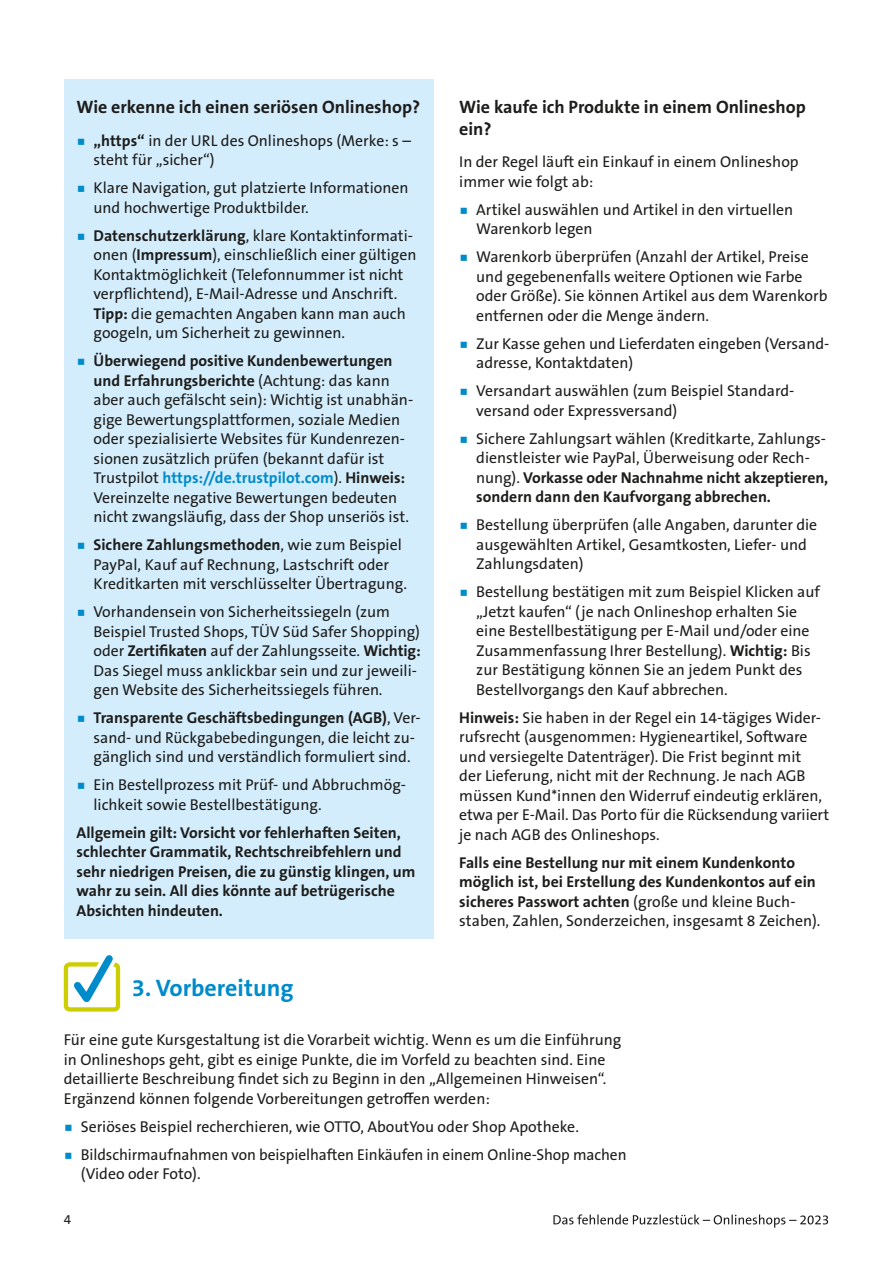
<style>
.page{position:relative;width:893px;height:1263px;background:#fff}
.page>*{position:absolute;margin:0;border:0;box-sizing:border-box;transform-origin:0 0}
.H2_Punkt_1-6{font:700 24px "The Sans B W7";color:#008bcb}
.t1{font:700 18px/22.2px "The Sans B W7";color:#1d1d1b}
.li{font:15.75px/19.5px "The Sans B W5 Plain";color:#1d1d1b}
.t2{font:700 15.75px/19.5px "The Sans B W7";color:#1d1d1b}
.t3{font:13.5px "The Sans B W5 Plain";color:#1d1d1b}
.s1{font-family:"Montserrat";font-weight:600;color:#008bcb}
.s2{font-family:"The Sans B W7";font-weight:700}
.s3{font-family:"The Sans B W7";font-weight:700;color:#008bcb}
.s4{font-family:"The Sans B W5 Plain";font-weight:400}
</style>
<div class="page">
<svg style="left:553px;top:1214px;width:275px;height:14px"></svg>
<svg style="left:63px;top:955px;width:58px;height:57px"></svg>
<div style="left:64px;top:79px;width:370px;height:859px;background:#d4edfc"></div>
<h3 class="t1" style="left:77px;top:96px;width:345px">Wie erkenne ich einen seriösen Onlineshop?</h3>
<p class="li" style="left:94px;top:131px;width:319px;text-indent:-17px"><span class="s1">■</span> <span class="s2">„https“</span> in der URL des Onlineshops (Merke: s – steht für „sicher“)</p>
<p class="li" style="left:94px;top:178px;width:317px;text-indent:-17px"><span class="s1">■</span> Klare Navigation, gut platzierte Informationen und hochwertige Produktbilder.</p>
<p class="li" style="left:94px;top:226px;width:324px;text-indent:-17px"><span class="s1">■</span> <span class="s2">Datenschutzerklärung</span>, klare Kontaktinformati&shy;onen (<span class="s2">Impressum</span>), einschließlich einer gültigen Kontaktmöglichkeit (Telefonnummer ist nicht verpflichtend), E-Mail-Adresse und Anschrift.<br><span class="s2">Tipp:</span> die gemachten Angaben kann man auch googeln, um Sicherheit zu gewinnen.</p>
<p class="li" style="left:94px;top:351px;width:321px;text-indent:-17px"><span class="s1">■</span> <span class="s2">Überwiegend positive Kundenbewertungen und Erfahrungsberichte</span> (Achtung: das kann aber auch gefälscht sein): Wichtig ist unabhän&shy;gige Bewertungsplattformen, soziale Medien oder spezialisierte Websites für Kundenrezen&shy;sionen zusätzlich prüfen (bekannt dafür ist Trustpilot <span class="s3">https://de.trustpilot.com</span>). <span class="s2">Hinweis:<br></span>Vereinzelte negative Bewertungen bedeuten nicht zwangsläufig, dass der Shop unseriös ist.</p>
<p class="li" style="left:94px;top:535px;width:315px;text-indent:-17px"><span class="s1">■</span> <span class="s2">Sichere Zahlungsmethoden</span>, wie zum Beispiel<br>PayPal, Kauf auf Rechnung, Lastschrift oder<br>Kreditkarten mit verschlüsselter Übertragung.</p>
<p class="li" style="left:94px;top:602px;width:329px;text-indent:-17px"><span class="s1">■</span> Vorhandensein von Sicherheitssiegeln (zum Beispiel Trusted Shops, TÜV Süd Safer Shopping) oder <span class="s2">Zertifikaten</span> auf der Zahlungsseite. <span class="s2">Wichtig:<br></span>Das Siegel muss anklickbar sein und zur jeweili&shy;gen Website des Sicherheitssiegels führen.</p>
<p class="li" style="left:94px;top:708px;width:329px;text-indent:-17px"><span class="s1">■</span> <span class="s2">Transparente Geschäftsbedingungen (AGB)</span>, Ver&shy;sand- und Rückgabebedingungen, die leicht zu&shy;gänglich sind und verständlich formuliert sind.</p>
<p class="li" style="left:94px;top:775px;width:314px;text-indent:-17px"><span class="s1">■</span> Ein Bestellprozess mit Prüf- und Abbruchmög&shy;lichkeit sowie Bestellbestätigung.</p>
<p class="t2" style="left:77px;top:823px;width:341px">Allgemein gilt: Vorsicht vor fehlerhaften Seiten, schlechter Grammatik, Rechtschreibfehlern und sehr niedrigen Preisen, die zu günstig klingen, um wahr zu sein. All dies könnte auf betrügerische Absichten hindeuten.</p>
<h3 class="t1" style="left:459px;top:96px;width:348px">Wie kaufe ich Produkte in einem Onlineshop ein?</h3>
<p class="li" style="left:459px;top:152px;width:341px">In der Regel läuft ein Einkauf in einem Onlineshop immer wie folgt ab:</p>
<p class="li" style="left:476px;top:200px;width:318px;text-indent:-17px"><span class="s1">■</span> Artikel auswählen und Artikel in den virtuellen<br>Warenkorb legen</p>
<p class="li" style="left:476px;top:247px;width:353px;text-indent:-17px"><span class="s1">■</span> Warenkorb überprüfen (Anzahl der Artikel, Preise und gegebenenfalls weitere Optionen wie Farbe oder Größe). Sie können Artikel aus dem Warenkorb entfernen oder die Menge ändern.</p>
<p class="li" style="left:476px;top:334px;width:353px;text-indent:-17px"><span class="s1">■</span> Zur Kasse gehen und Lieferdaten eingeben (Versand&shy;adresse, Kontaktdaten)</p>
<p class="li" style="left:476px;top:381px;width:318px;text-indent:-17px"><span class="s1">■</span> Versandart auswählen (zum Beispiel Standard&shy;versand oder Expressversand)</p>
<p class="li" style="left:476px;top:429px;width:353px;text-indent:-17px"><span class="s1">■</span> Sichere Zahlungsart wählen (Kreditkarte, Zahlungs&shy;dienstleister wie PayPal, Überweisung oder Rech&shy;nung). <span class="s2">Vorkasse oder Nachnahme nicht akzeptieren, sondern dann den Kaufvorgang abbrechen.</span></p>
<p class="li" style="left:476px;top:515px;width:343px;text-indent:-17px"><span class="s1">■</span> Bestellung überprüfen (alle Angaben, darunter die ausgewählten Artikel, Gesamtkosten, Liefer- und<br>Zahlungsdaten)</p>
<p class="li" style="left:476px;top:582px;width:345px;text-indent:-17px"><span class="s1">■</span> Bestellung bestätigen mit zum Beispiel Klicken auf „Jetzt kaufen“ (je nach Onlineshop erhalten Sie eine Bestellbestätigung per E-Mail und/oder eine Zusammenfassung Ihrer Bestellung). <span class="s2">Wichtig:</span> Bis zur Bestätigung können Sie an jedem Punkt des Bestellvorgangs den Kauf abbrechen.</p>
<p class="li" style="left:459px;top:708px;width:371px"><span class="s2">Hinweis:</span> Sie haben in der Regel ein 14-tägiges Wider&shy;rufsrecht (ausgenommen: Hygieneartikel, Software und versiegelte Datenträger). Die Frist beginnt mit<br>der Lieferung, nicht mit der Rechnung. Je nach AGB müssen Kund*innen den Widerruf eindeutig erklären, etwa per E-Mail. Das Porto für die Rücksendung variiert je nach AGB des Onlineshops.</p>
<p class="t2" style="left:459px;top:853px;width:363px">Falls eine Bestellung nur mit einem Kundenkonto möglich ist, bei Erstellung des Kundenkontos auf ein sicheres Passwort achten <span class="s4">(große und kleine Buch&shy;staben, Zahlen, Sonderzeichen, insgesamt 8 Zeichen).</span></p>
<h2 class="H2_Punkt_1-6" style="left:132px;top:972px;width:163px">3. Vorbereitung</h2>
<p class="li" style="left:64px;top:1030px;width:559px">Für eine gute Kursgestaltung ist die Vorarbeit wichtig. Wenn es um die Einführung in Onlineshops geht, gibt es einige Punkte, die im Vorfeld zu beachten sind. Eine detaillierte Beschreibung findet sich zu Beginn in den „Allgemeinen Hinweisen“.<br>Ergänzend können folgende Vorbereitungen getroffen werden:</p>
<p class="li" style="left:64px;top:1117px;width:517px"><span class="s1">■</span> Seriöses Beispiel recherchieren, wie OTTO, AboutYou oder Shop Apotheke.</p>
<p class="li" style="left:81px;top:1145px;width:547px;text-indent:-17px"><span class="s1">■</span> Bildschirmaufnahmen von beispielhaften Einkäufen in einem Online-Shop machen (Video oder Foto).</p>
<p class="t3" style="left:64px;top:1211px;width:9px">4</p>
</div>
